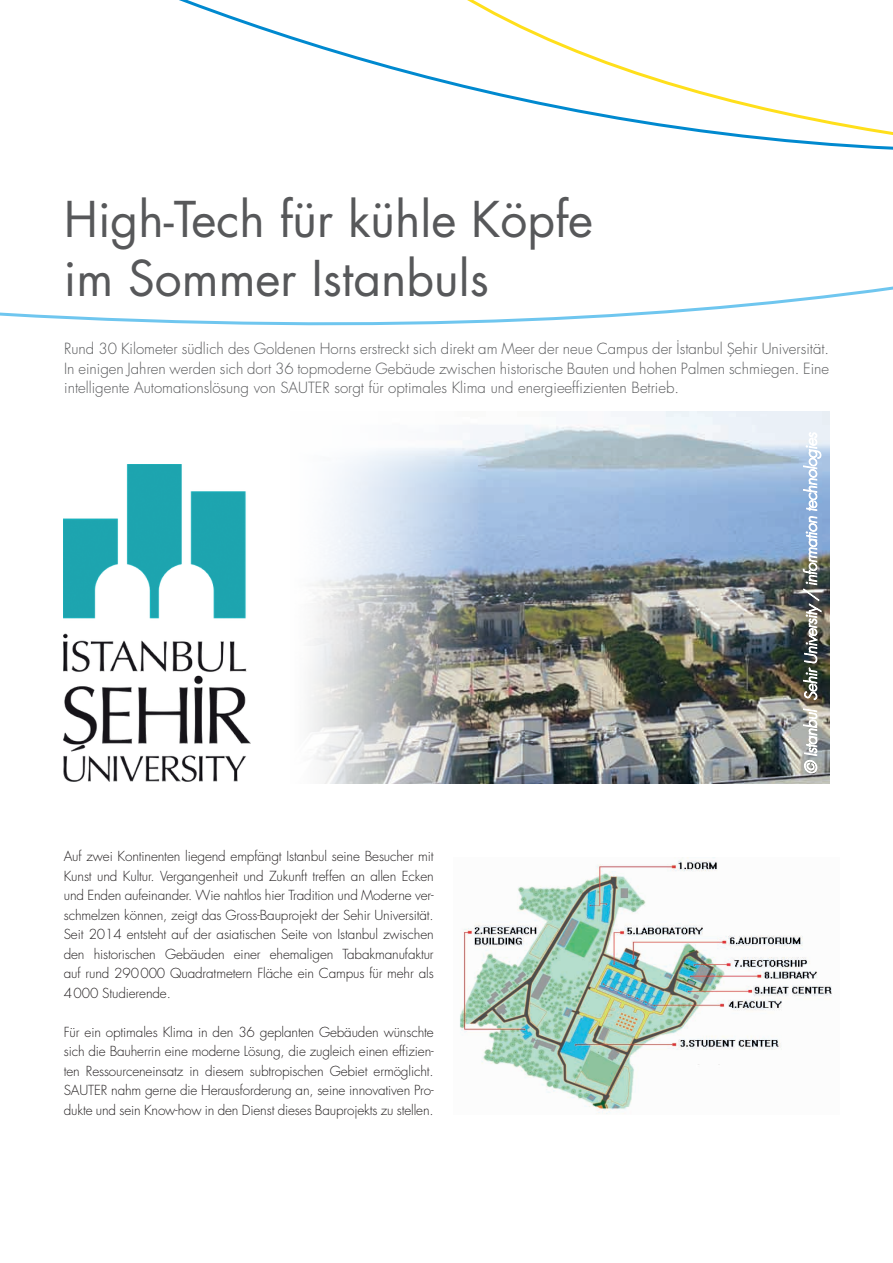
<style>
.page{position:relative;width:893px;height:1263px;background:#fff}
.page>*{position:absolute;margin:0;border:0;box-sizing:border-box;transform-origin:0 0}
.t1{font:48px/58.5px "Futura CE";color:#57585a}
.t2{font:300 15px/19.5px "Futura CE";color:#57585a;text-align:justify}
.t3{font:300 13.5px/19.5px "Futura CE";letter-spacing:-.01em;color:#231f20;text-align:justify}
</style>
<div class="page">
<img style="left:496px;top:539px;width:333px;height:244px">
<img style="left:460px;top:858px;width:372px;height:256px">
<svg style="left:177px;top:539px;width:319px;height:245px"></svg>
<img style="left:64px;top:539px;width:186px;height:242px">
<svg style="left:803px;top:708px;width:15px;height:66px"></svg>
<img style="left:802px;top:539px;width:20px;height:161px">
<svg style="left:63px;top:432px;width:767px;height:107px"></svg>
<svg style="left:0;top:0;width:830px;height:432px"></svg>
<svg style="left:310px;top:0;width:583px;height:315px"></svg>
<h1 class="t1" style="left:64px;top:191px;width:531px">High-Tech für kühle Köpfe im Sommer Istanbuls</h1>
<p class="t2" style="left:64px;top:339px;width:766px">Rund 30 Kilometer südlich des Goldenen Horns erstreckt sich direkt am Meer der neue Campus der İstanbul Şehir Universität.<br>In einigen Jahren werden sich dort 36 topmoderne Gebäude zwischen historische Bauten und hohen Palmen schmiegen. Eine intelligente Automationslösung von SAUTER sorgt für optimales Klima und energieeffizienten Betrieb.</p>
<p class="t3" style="left:64px;top:847px;width:371px">Auf zwei Kontinenten liegend empfängt Istanbul seine Besucher mit Kunst und Kultur. Vergangenheit und Zukunft treffen an allen Ecken und Enden aufeinander. Wie nahtlos hier Tradition und Moderne ver&shy;schmelzen können, zeigt das Gross-Bauprojekt der Sehir Universität.<br>Seit 2014 entsteht auf der asiatischen Seite von Istanbul zwischen den historischen Gebäuden einer ehemaligen Tabakmanufaktur auf rund 290000 Quadratmetern Fläche ein Campus für mehr als 4000 Studierende.</p>
<p class="t3" style="left:64px;top:1022px;width:371px">Für ein optimales Klima in den 36 geplanten Gebäuden wünschte sich die Bauherrin eine moderne Lösung, die zugleich einen effizien&shy;ten Ressourceneinsatz in diesem subtropischen Gebiet ermöglicht.<br>SAUTER nahm gerne die Herausforderung an, seine innovativen Pro&shy;dukte und sein Know-how in den Dienst dieses Bauprojekts zu stellen.</p>
</div>
